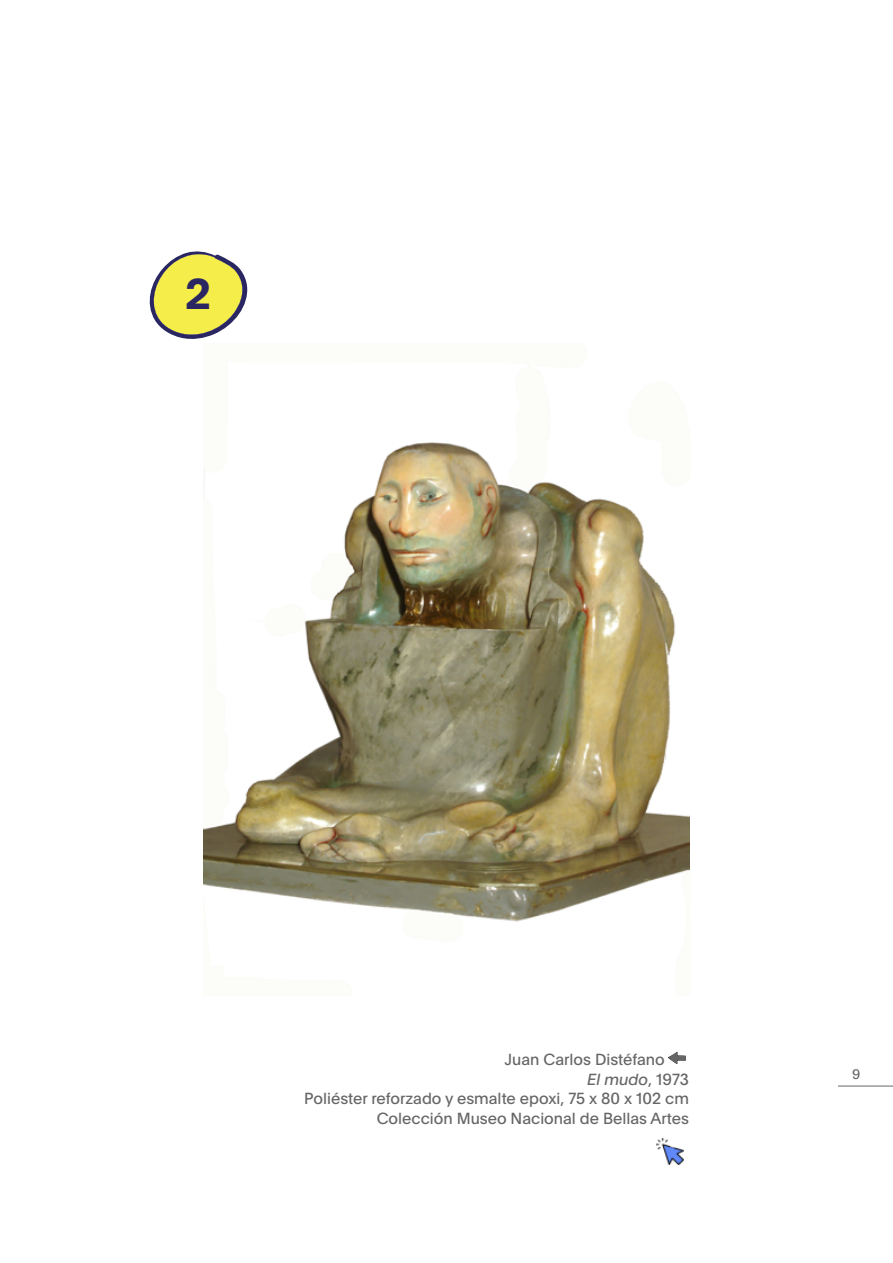
<style>
.page{position:relative;width:893px;height:1263px;background:#fff}
.page>*{position:absolute;margin:0;border:0;box-sizing:border-box;transform-origin:0 0}
.Título_1{font:700 42px "Plain";color:#292661}
.Cuerpo{font:15.75px "Plain";color:#666}
.Cuerpo-2{font:italic 15.75px "Plain";color:#666}
.t1{font:13.5px "Plain";color:#666}
.s1{font-style:normal}
</style>
<div class="page">
<hr style="left:838px;top:1086px;width:55px;height:1px;background:#666">
<svg style="left:149px;top:251px;width:99px;height:88px"></svg>
<img style="left:203px;top:442px;width:486px;height:480px">
<img style="left:657px;top:1138px;width:26px;height:27px">
<svg style="left:668px;top:1052px;width:18px;height:12px"></svg>
<p class="Título_1" style="left:185px;top:264px;width:27px">2</p>
<p class="Cuerpo" style="left:505px;top:1048px;width:162px">Juan Carlos Distéfano</p>
<p class="Cuerpo-2" style="left:587px;top:1068px;width:103px">El mudo<span class="s1">, 1973</span></p>
<p class="Cuerpo" style="left:304px;top:1087px;width:386px">Poliéster reforzado y esmalte epoxi, 75 x 80 x 102 cm</p>
<p class="Cuerpo" style="left:377px;top:1107px;width:314px">Colección Museo Nacional de Bellas Artes</p>
<p class="t1" style="left:852px;top:1064px;width:10px">9</p>
</div>
